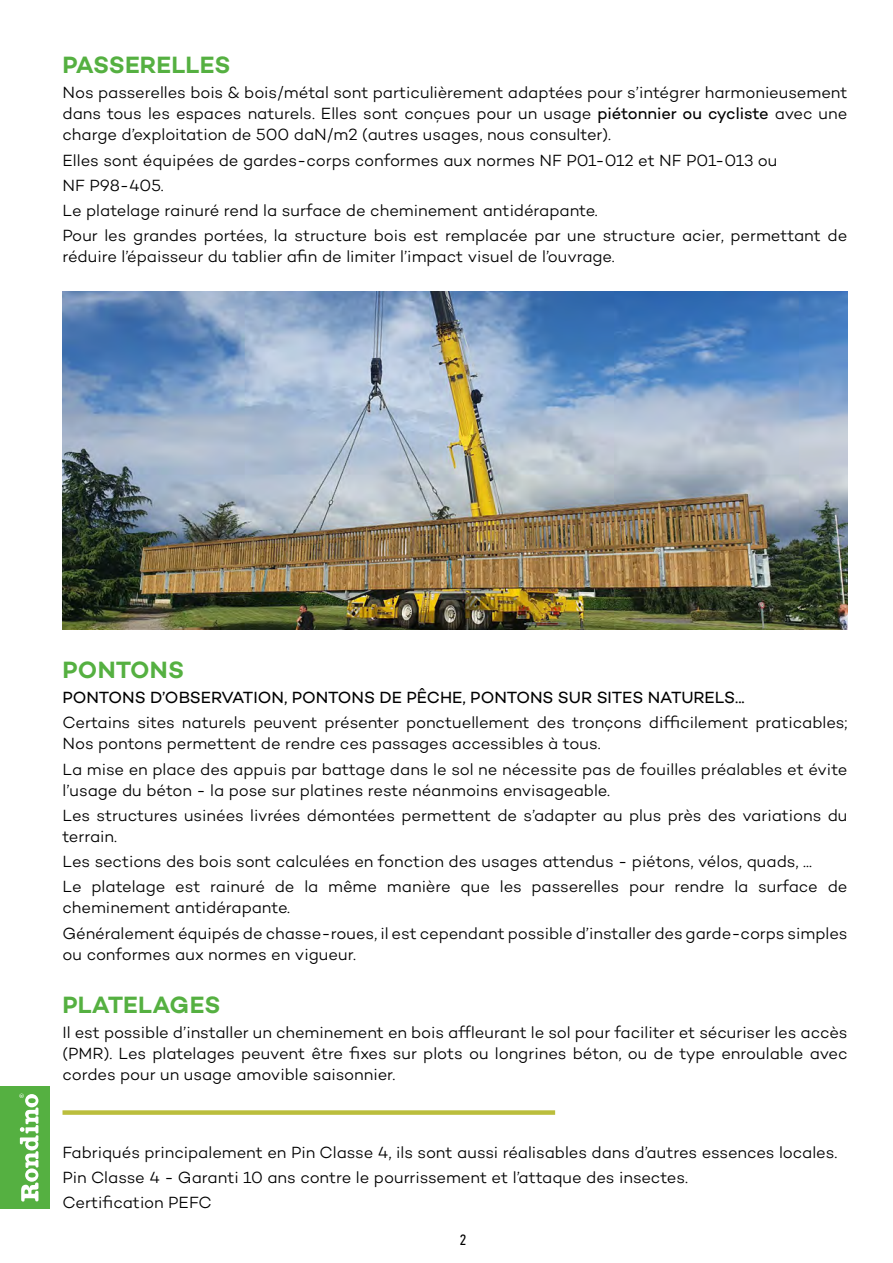
<style>
.page{position:relative;width:893px;height:1263px;background:#fff}
.page>*{position:absolute;margin:0;border:0;box-sizing:border-box;transform-origin:0 0}
.t1{font:600 24px "Campton";letter-spacing:.005em;color:#55b041}
.t2{font:300 16.5px/21px "Campton";letter-spacing:-.005em;color:#000}
.t3{font:16.5px "Campton";color:#000}
.t4{font:15px "PF Din Text Cond Pro";color:#000}
.s1{font-weight:400}
</style>
<div class="page">
<div style="left:0;top:1086px;width:50px;height:123px;background:#55b041"></div>
<svg style="left:19px;top:1093px;width:19px;height:108px"></svg>
<img style="left:63px;top:292px;width:784px;height:337px">
<div style="left:63px;top:1110px;width:492px;height:5px;background:#bbbe3d"></div>
<h1 class="t1" style="left:63px;top:50px;width:169px">PASSERELLES</h1>
<p class="t2" style="left:63px;top:82px;width:786px;text-align:justify">Nos passerelles bois &amp; bois/métal sont particulièrement adaptées pour s’intégrer harmonieusement dans tous les espaces naturels. Elles sont conçues pour un usage <span class="s1">piétonnier ou cycliste</span> avec une charge d’exploitation de 500 daN/m2 (autres usages, nous consulter).</p>
<p class="t2" style="left:63px;top:147px;width:786px;line-height:25.2px">Elles sont équipées de gardes-corps conformes aux normes NF P01-012 et NF P01-013 ou<br>NF P98-405.<br>Le platelage rainuré rend la surface de cheminement antidérapante.<br>Pour les grandes portées, la structure bois est remplacée par une structure acier, permettant de</p>
<p class="t2" style="left:63px;top:246px;width:554px">réduire l’épaisseur du tablier afin de limiter l’impact visuel de l’ouvrage.</p>
<h1 class="t1" style="left:63px;top:654px;width:123px">PONTONS</h1>
<p class="t3" style="left:63px;top:687px;width:684px">PONTONS D’OBSERVATION, PONTONS DE PÊCHE, PONTONS SUR SITES NATURELS...</p>
<p class="t2" style="left:63px;top:712px;width:786px">Certains sites naturels peuvent présenter ponctuellement des tronçons difficilement praticables;<br>Nos pontons permettent de rendre ces passages accessibles à tous.</p>
<p class="t2" style="left:63px;top:758px;width:786px">La mise en place des appuis par battage dans le sol ne nécessite pas de fouilles préalables et évite l’usage du béton - la pose sur platines reste néanmoins envisageable.</p>
<p class="t2" style="left:63px;top:804px;width:786px">Les structures usinées livrées démontées permettent de s’adapter au plus près des variations du terrain.</p>
<p class="t2" style="left:63px;top:849px;width:786px;line-height:25.2px">Les sections des bois sont calculées en fonction des usages attendus - piétons, vélos, quads, ...<br>Le platelage est rainuré de la même manière que les passerelles pour rendre la surface de</p>
<p class="t2" style="left:63px;top:895px;width:786px;line-height:25.2px">cheminement antidérapante.<br>Généralement équipés de chasse-roues, il est cependant possible d’installer des garde-corps simples</p>
<p class="t2" style="left:63px;top:943px;width:295px">ou conformes aux normes en vigueur.</p>
<h1 class="t1" style="left:63px;top:990px;width:160px">PLATELAGES</h1>
<p class="t2" style="left:63px;top:1022px;width:787px;text-align:justify">Il est possible d’installer un cheminement en bois affleurant le sol pour faciliter et sécuriser les accès (PMR). Les platelages peuvent être fixes sur plots ou longrines béton, ou de type enroulable avec cordes pour un usage amovible saisonnier.</p>
<p class="t2" style="left:63px;top:1139px;width:776px;line-height:25.2px">Fabriqués principalement en Pin Classe 4, ils sont aussi réalisables dans d’autres essences locales.<br>Pin Classe 4 - Garanti 10 ans contre le pourrissement et l’attaque des insectes.<br>Certification PEFC</p>
<p class="t4" style="left:460px;top:1231px;width:8px">2</p>
</div>
